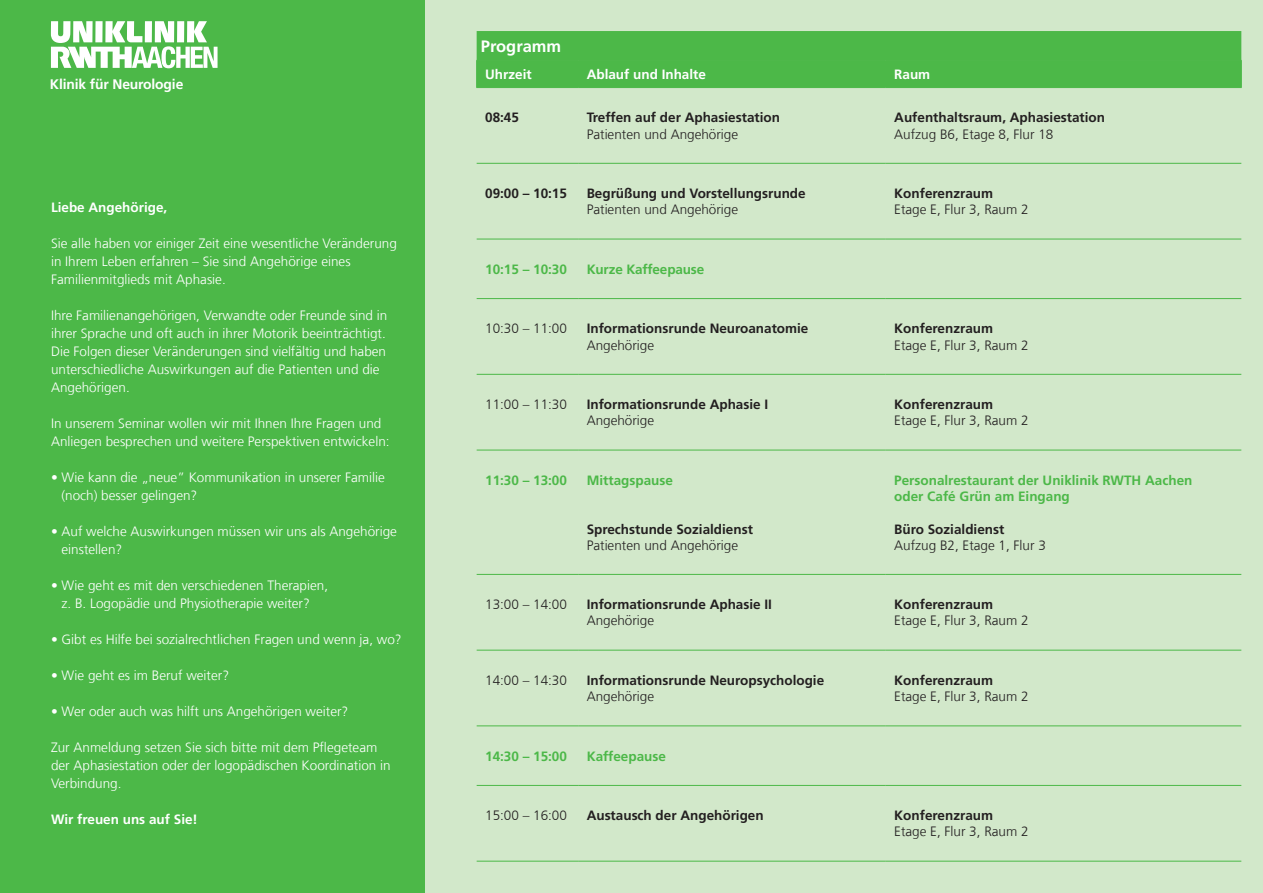
<style>
.page{position:relative;width:1263px;height:893px;background:#fff}
.page>*{position:absolute;margin:0;border:0;box-sizing:border-box;transform-origin:0 0}
.t1{font:700 16.5px "Frutiger LT Com";color:#fff}
.t2{font:700 13.8px "Frutiger LT Com";letter-spacing:-.01em;color:#fff}
.t3{font:300 13.5px/18px "Frutiger LT Com";color:#fff}
.t4{font:700 13.5px "Frutiger LT Com";color:#231f20}
.t5{font:300 13.5px "Frutiger LT Com";color:#231f20}
.t6{font:700 13.5px/16.2px "Frutiger LT Com";color:#4cb848}
.t7{font:700 13.5px "Frutiger LT Com";color:#fff}
</style>
<div class="page">
<div style="left:0;top:0;width:426px;height:893px;background:#4cb848"></div>
<div style="left:425px;top:0;width:838px;height:893px;background:#d2e8ca"></div>
<hr style="left:477px;top:163px;width:101px;height:1px;background:#4cb848">
<hr style="left:578px;top:163px;width:308px;height:1px;background:#4cb848">
<hr style="left:886px;top:163px;width:355px;height:1px;background:#4cb848">
<hr style="left:477px;top:239px;width:101px;height:1px;background:#4cb848">
<hr style="left:578px;top:239px;width:308px;height:1px;background:#4cb848">
<hr style="left:886px;top:239px;width:355px;height:1px;background:#4cb848">
<hr style="left:477px;top:298px;width:101px;height:1px;background:#4cb848">
<hr style="left:578px;top:298px;width:308px;height:1px;background:#4cb848">
<hr style="left:886px;top:298px;width:355px;height:1px;background:#4cb848">
<hr style="left:477px;top:374px;width:101px;height:1px;background:#4cb848">
<hr style="left:578px;top:374px;width:308px;height:1px;background:#4cb848">
<hr style="left:886px;top:374px;width:355px;height:1px;background:#4cb848">
<hr style="left:477px;top:450px;width:101px;height:1px;background:#4cb848">
<hr style="left:578px;top:450px;width:308px;height:1px;background:#4cb848">
<hr style="left:886px;top:450px;width:355px;height:1px;background:#4cb848">
<hr style="left:477px;top:574px;width:101px;height:1px;background:#4cb848">
<hr style="left:578px;top:574px;width:308px;height:1px;background:#4cb848">
<hr style="left:886px;top:574px;width:355px;height:1px;background:#4cb848">
<hr style="left:477px;top:650px;width:101px;height:1px;background:#4cb848">
<hr style="left:578px;top:650px;width:308px;height:1px;background:#4cb848">
<hr style="left:886px;top:650px;width:355px;height:1px;background:#4cb848">
<hr style="left:477px;top:725px;width:101px;height:1px;background:#4cb848">
<hr style="left:578px;top:725px;width:308px;height:1px;background:#4cb848">
<hr style="left:886px;top:725px;width:355px;height:1px;background:#4cb848">
<hr style="left:477px;top:785px;width:101px;height:1px;background:#4cb848">
<hr style="left:578px;top:785px;width:308px;height:1px;background:#4cb848">
<hr style="left:886px;top:785px;width:355px;height:1px;background:#4cb848">
<hr style="left:477px;top:861px;width:101px;height:1px;background:#4cb848">
<hr style="left:578px;top:861px;width:308px;height:1px;background:#4cb848">
<hr style="left:886px;top:861px;width:355px;height:1px;background:#4cb848">
<div style="left:476px;top:31px;width:766px;height:56px;background:#4cb848"></div>
<hr style="left:476px;top:87px;width:102px;height:1px;background:#4cb848">
<hr style="left:578px;top:87px;width:308px;height:1px;background:#4cb848">
<hr style="left:886px;top:87px;width:356px;height:1px;background:#4cb848">
<svg style="left:51px;top:21px;width:167px;height:47px"></svg>
<p class="t2" style="left:50px;top:76px;width:135px">Klinik für Neurologie</p>
<p class="t7" style="left:51px;top:199px;width:118px">Liebe Angehörige,</p>
<p class="t3" style="left:51px;top:234px;width:347px">Sie alle haben vor einiger Zeit eine wesentliche Veränderung in Ihrem Leben erfahren – Sie sind Angehörige eines<br>Familienmitglieds mit Aphasie.</p>
<p class="t3" style="left:51px;top:306px;width:338px">Ihre Familienangehörigen, Verwandte oder Freunde sind in ihrer Sprache und oft auch in ihrer Motorik beeinträchtigt.<br>Die Folgen dieser Veränderungen sind vielfältig und haben unterschiedliche Auswirkungen auf die Patienten und die Angehörigen.</p>
<p class="t3" style="left:51px;top:414px;width:340px">In unserem Seminar wollen wir mit Ihnen Ihre Fragen und<br>Anliegen besprechen und weitere Perspektiven entwickeln:</p>
<p class="t3" style="left:62px;top:468px;width:325px;text-indent:-11px">• Wie kann die „neue” Kommunikation in unserer Familie (noch) besser gelingen?</p>
<p class="t3" style="left:62px;top:522px;width:337px;text-indent:-11px">• Auf welche Auswirkungen müssen wir uns als Angehörige einstellen?</p>
<p class="t3" style="left:51px;top:576px;width:279px;text-align:center">• Wie geht es mit den verschiedenen Therapien, z. B. Logopädie und Physiotherapie weiter?</p>
<p class="t3" style="left:51px;top:630px;width:352px">• Gibt es Hilfe bei sozialrechtlichen Fragen und wenn ja, wo?</p>
<p class="t3" style="left:51px;top:666px;width:180px">• Wie geht es im Beruf weiter?</p>
<p class="t3" style="left:51px;top:702px;width:299px">• Wer oder auch was hilft uns Angehörigen weiter?</p>
<p class="t3" style="left:51px;top:738px;width:341px">Zur Anmeldung setzen Sie sich bitte mit dem Pflegeteam der Aphasiestation oder der logopädischen Koordination in<br>Verbindung.</p>
<p class="t7" style="left:51px;top:811px;width:148px">Wir freuen uns auf Sie!</p>
<p class="t1" style="left:481px;top:37px;width:82px">Programm</p>
<p class="t7" style="left:485px;top:66px;width:48px">Uhrzeit</p>
<p class="t7" style="left:587px;top:66px;width:121px">Ablauf und Inhalte</p>
<p class="t7" style="left:894px;top:66px;width:38px">Raum</p>
<p class="t4" style="left:485px;top:110px;width:35px">08:45</p>
<p class="t4" style="left:587px;top:110px;width:195px">Treffen auf der Aphasiestation</p>
<p class="t5" style="left:587px;top:126px;width:153px">Patienten und Angehörige</p>
<p class="t4" style="left:894px;top:110px;width:212px">Aufenthaltsraum, Aphasiestation</p>
<p class="t5" style="left:894px;top:126px;width:161px">Aufzug B6, Etage 8, Flur 18</p>
<p class="t4" style="left:485px;top:186px;width:83px">09:00 – 10:15</p>
<p class="t4" style="left:587px;top:186px;width:221px">Begrüßung und Vorstellungsrunde</p>
<p class="t5" style="left:587px;top:202px;width:153px">Patienten und Angehörige</p>
<p class="t4" style="left:894px;top:186px;width:100px">Konferenzraum</p>
<p class="t5" style="left:894px;top:202px;width:136px">Etage E, Flur 3, Raum 2</p>
<p class="t6" style="left:485px;top:261px;width:83px">10:15 – 10:30</p>
<p class="t6" style="left:587px;top:261px;width:119px">Kurze Kaffeepause</p>
<p class="t5" style="left:485px;top:321px;width:83px">10:30 – 11:00</p>
<p class="t4" style="left:587px;top:321px;width:223px">Informationsrunde Neuroanatomie</p>
<p class="t5" style="left:587px;top:337px;width:69px">Angehörige</p>
<p class="t4" style="left:894px;top:321px;width:100px">Konferenzraum</p>
<p class="t5" style="left:894px;top:337px;width:136px">Etage E, Flur 3, Raum 2</p>
<p class="t5" style="left:485px;top:397px;width:83px">11:00 – 11:30</p>
<p class="t4" style="left:587px;top:397px;width:183px">Informationsrunde Aphasie I</p>
<p class="t5" style="left:587px;top:413px;width:69px">Angehörige</p>
<p class="t4" style="left:894px;top:397px;width:100px">Konferenzraum</p>
<p class="t5" style="left:894px;top:413px;width:136px">Etage E, Flur 3, Raum 2</p>
<p class="t6" style="left:485px;top:472px;width:83px">11:30 – 13:00</p>
<p class="t6" style="left:587px;top:472px;width:88px">Mittagspause</p>
<p class="t4" style="left:587px;top:521px;width:168px">Sprechstunde Sozialdienst</p>
<p class="t5" style="left:587px;top:537px;width:153px">Patienten und Angehörige</p>
<p class="t6" style="left:894px;top:472px;width:300px">Personalrestaurant der Uniklinik RWTH Aachen oder Café Grün am Eingang</p>
<p class="t4" style="left:894px;top:521px;width:112px">Büro Sozialdienst</p>
<p class="t5" style="left:894px;top:537px;width:153px">Aufzug B2, Etage 1, Flur 3</p>
<p class="t5" style="left:485px;top:597px;width:83px">13:00 – 14:00</p>
<p class="t4" style="left:587px;top:597px;width:187px">Informationsrunde Aphasie II</p>
<p class="t5" style="left:587px;top:613px;width:69px">Angehörige</p>
<p class="t4" style="left:894px;top:597px;width:100px">Konferenzraum</p>
<p class="t5" style="left:894px;top:613px;width:136px">Etage E, Flur 3, Raum 2</p>
<p class="t5" style="left:485px;top:672px;width:83px">14:00 – 14:30</p>
<p class="t4" style="left:587px;top:672px;width:239px">Informationsrunde Neuropsychologie</p>
<p class="t5" style="left:587px;top:689px;width:69px">Angehörige</p>
<p class="t4" style="left:894px;top:672px;width:100px">Konferenzraum</p>
<p class="t5" style="left:894px;top:689px;width:136px">Etage E, Flur 3, Raum 2</p>
<p class="t6" style="left:485px;top:748px;width:83px">14:30 – 15:00</p>
<p class="t6" style="left:587px;top:748px;width:81px">Kaffeepause</p>
<p class="t5" style="left:485px;top:808px;width:83px">15:00 – 16:00</p>
<p class="t4" style="left:587px;top:808px;width:178px">Austausch der Angehörigen</p>
<p class="t4" style="left:894px;top:808px;width:100px">Konferenzraum</p>
<p class="t5" style="left:894px;top:824px;width:136px">Etage E, Flur 3, Raum 2</p>
</div>
